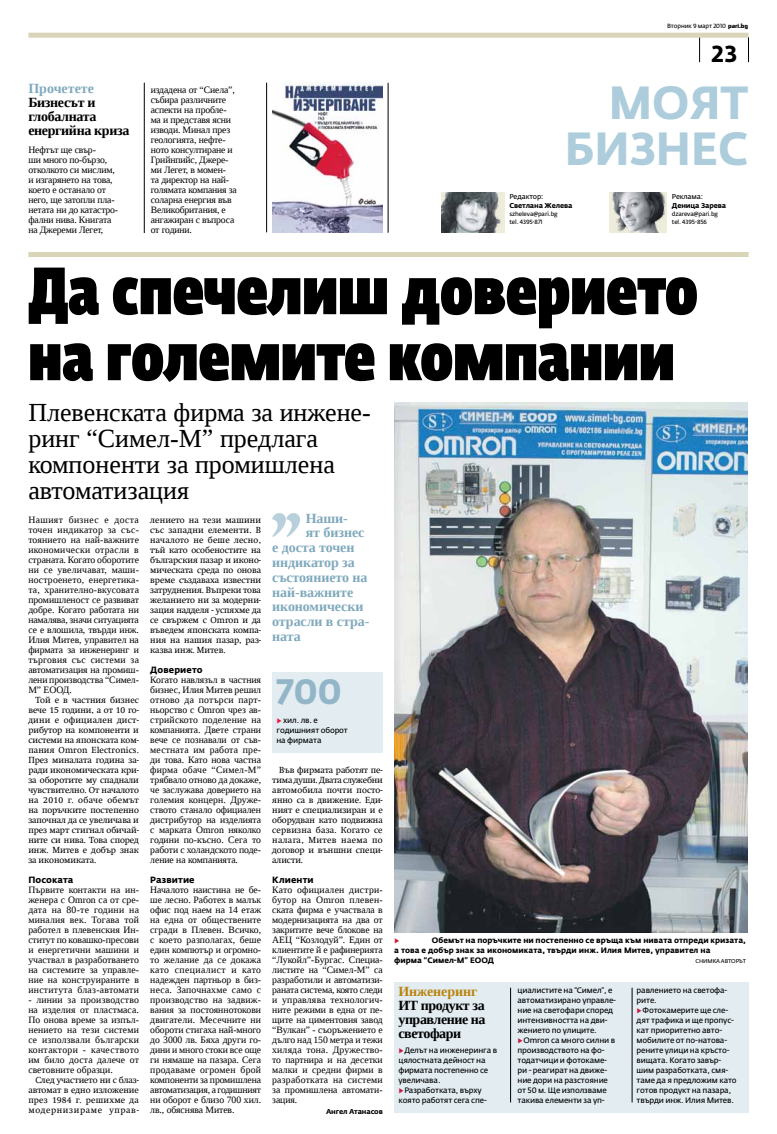
<style>
.page{position:relative;width:777px;height:1134px;background:#fff}
.page>*{position:absolute;margin:0;border:0;box-sizing:border-box;transform-origin:0 0}
.t1{font:66px/66px "Fedra Sans Dis Pro Heavy Cond";color:#000}
.t2{font:700 46px/46px "Fedra Sans Alt Pro";color:#adccdc;text-align:right;scale:.96 1}
.t3{font:700 35px "Fedra Sans Alt Pro";color:#92b6c7}
.t4{font:26px/26.1px "Liberation Serif";color:#000}
.t5{font:700 23px "Fedra Sans Alt Pro";color:#000;scale:.96 1}
.t6{font:700 14px "Liberation Serif";letter-spacing:-.005em;color:#80a9bd}
.t7{font:700 14px/14px "Liberation Serif";letter-spacing:-.025em;color:#000}
.t8{font:9.7px/10px "Liberation Serif";letter-spacing:-.015em;color:#000;text-align:justify}
.t9{font:700 9px "Fedra Sans Alt Pro";letter-spacing:.01em;color:#000}
.t10{font:8.7px/10px "Swift C";letter-spacing:-.005em;color:#000;text-align:justify}
.t11{font:7.8px/10px "Fedra Sans Alt Pro";letter-spacing:-.02em;color:#000}
.t12{font:700 7.8px/10px "Fedra Sans Alt Pro";color:#000}
.t13{font:700 7.8px "Fedra Sans Alt Pro";color:#d71635}
.t14{font:700 7px/9px "Fedra Sans Alt Pro";letter-spacing:-.02em;color:#000}
.t15{font:6px/8.5px "Fedra Sans Alt Pro";letter-spacing:-.02em;color:#000}
.t16{font:5.5px "Fedra Sans Alt Pro";color:#000}
.s1{font-family:"District";font-weight:500}
.s2{color:#80a9bd}
.s3{font-weight:400}
.s4{font-weight:700;color:#ed1941}
.s5{color:#ba830d}
.s6{color:#c61a41}
</style>
<div class="page">
<img style="left:394px;top:403px;width:353px;height:530px">
<svg style="left:699px;top:38px;width:1px;height:24px"></svg>
<svg style="left:748px;top:37px;width:1px;height:25px"></svg>
<div style="left:28px;top:33px;width:720px;height:5px;background:#d8d5b9"></div>
<div style="left:394px;top:983px;width:354px;height:130px;background:#e2ecf1"></div>
<hr style="left:266px;top:83px;width:1px;height:149px;background:#000">
<hr style="left:388px;top:83px;width:1px;height:150px;background:#000">
<hr style="left:144px;top:83px;width:1px;height:150px;background:#000">
<img style="left:609px;top:193px;width:57px;height:40px">
<img style="left:441px;top:193px;width:64px;height:40px">
<div style="left:28px;top:252px;width:720px;height:5px;background:#d8d5b9"></div>
<img style="left:272px;top:83px;width:111px;height:150px">
<div style="left:272px;top:673px;width:111px;height:80px;background:#e2ecf1"></div>
<svg style="left:272px;top:513px;width:28px;height:24px"></svg>
<hr style="left:632px;top:988px;width:1px;height:114px;background:#000">
<hr style="left:510px;top:988px;width:1px;height:114px;background:#000">
<p class="t15" style="left:667px;top:21px;width:82px">Вторник 9 март 2010 <span class="s1">pari.bg</span></p>
<p class="t7" style="left:28px;top:81px;width:102px"><span class="s2">Прочетете<br></span>Бизнесът и глобалната енергийна криза</p>
<p class="t8" style="left:28px;top:144px;width:91px;text-align:left">Нефтът ще свър-<br>ши много по-бързо, отколкото си мислим, и изгарянето на това, което е останало от него, ще затопли пла&shy;нетата ни до катастро&shy;фални нива. Книгата на Джереми Легет,</p>
<p class="t5" style="left:711px;top:40px;width:29px">23</p>
<p class="t8" style="left:151px;top:84px;width:88px;text-align:left">издадена от “Сиела”, събира различните аспекти на пробле&shy;ма и представя ясни изводи. Минал през геологията, нефте&shy;ното консултиране и<br>Грийнпийс, Джере&shy;ми Легет, в момен&shy;та директор на най&shy;голямата компания за соларна енергия във<br>Великобритания, е ангажиран с въпроса от години.</p>
<p class="t2" style="left:565px;top:79px;width:193px">Моят бизнес</p>
<p class="t14" style="left:672px;top:192px;width:56px"><span class="s3">Реклама:<br></span>Деница Зарева</p>
<p class="t15" style="left:672px;top:209px;width:48px">dzareva@pari.bg tel. 4395-856</p>
<p class="t14" style="left:509px;top:192px;width:65px"><span class="s3">Редактор:<br></span>Светлана Желева</p>
<p class="t15" style="left:509px;top:209px;width:50px">szheleva@pari.bg tel. 4395-871</p>
<p class="t1" style="left:28px;top:252px;width:671px">Да спечелиш доверието на големите компании</p>
<p class="t4" style="left:28px;top:399px;width:344px">Плевенската фирма за инжене&shy;ринг “Симел-M” предлага компоненти за промишлена автоматизация</p>
<p class="t10" style="left:150px;top:515px;width:112px">лението на тези машини със западни елементи. В началото не беше лесно, тъй като особеностите на българския пазар и иконо&shy;мическата среда по онова време създаваха известни затруднения. Въпреки това желанието ни за модерни&shy;зация надделя - успяхме да се свържем с Omron и да въведем японската компа&shy;ния на нашия пазар, раз&shy;казва инж. Митев.</p>
<p class="t9" style="left:150px;top:664px;width:54px">Доверието</p>
<p class="t8" style="left:150px;top:674px;width:112px">Когато навлязъл в частния бизнес, Илия Митев решил отново да потърси парт&shy;ньорство с Omron чрез ав&shy;стрийското поделение на компанията. Двете страни вече се познавали от съв&shy;местната им работа пре&shy;ди това. Като нова частна фирма обаче “Симел-М” трябвало отново да докаже, че заслужава доверието на големия концерн. Друже&shy;ството станало официален дистрибутор на изделията с марката Omron няколко години по-късно. Сега то работи с холандското поде&shy;ление на компанията.</p>
<p class="t9" style="left:150px;top:874px;width:46px">Развитие</p>
<p class="t8" style="left:150px;top:884px;width:112px">Началото наистина не бе&shy;ше лесно. Работех в малък офис под наем на 14 етаж на една от обществените сгради в Плевен. Всичко, с което разполагах, беше един компютър и огромно&shy;то желание да се докажа като специалист и като надежден партньор в биз&shy;неса. Започнахме само с производство на задвиж&shy;вания за постояннотокови двигатели. Месечните ни обороти стигаха най-много до 3000 лв. Бяха други го&shy;дини и много стоки все още ги нямаше на пазара. Сега продаваме огромен брой компоненти за промишлена автоматизация, а годишният ни оборот е близо 700 хил. лв., обяснява Митев.</p>
<p class="t6" style="left:306px;top:508px;width:44px">Наши-</p>
<p class="t6" style="left:306px;top:523px;width:60px">ят бизнес</p>
<p class="t6" style="left:272px;top:538px;width:84px">е доста точен</p>
<p class="t6" style="left:272px;top:553px;width:84px">индикатор за</p>
<p class="t6" style="left:272px;top:568px;width:97px">състоянието на</p>
<p class="t6" style="left:272px;top:582px;width:83px">най-важните</p>
<p class="t6" style="left:272px;top:597px;width:93px">икономически</p>
<p class="t6" style="left:272px;top:612px;width:99px">отрасли в стра-</p>
<p class="t6" style="left:272px;top:627px;width:30px">ната</p>
<p class="t8" style="left:28px;top:514px;width:112px">Нашият бизнес е доста точен индикатор за със&shy;тоянието на най-важните икономически отрасли в страната. Когато оборотите ни се увеличават, маши&shy;ностроенето, енергетика&shy;та, хранително-вкусовата промишленост се развиват добре. Когато работата ни намалява, значи ситуацията се е влошила, твърди инж.<br>Илия Митев, управител на фирмата за инженеринг и търговия със системи за автоматизация на промиш&shy;лени производства “Симел-М” ЕООД.</p>
<p class="t10" style="left:28px;top:695px;width:112px;text-indent:7px">Той е в частния бизнес вече 15 години, а от 10 го&shy;дини е официален дист&shy;рибутор на компоненти и системи на японската ком&shy;пания Omron Electronics.<br>През миналата година за&shy;ради икономическата кри&shy;за оборотите му спаднали чувствително. От началото на 2010 г. обаче обемът на поръчките постепенно започнал да се увеличава и през март стигнал обичай&shy;ните си нива. Това според инж. Митев е добър знак за икономиката.</p>
<p class="t9" style="left:28px;top:874px;width:47px">Посоката</p>
<p class="t8" style="left:28px;top:884px;width:112px">Първите контакти на ин&shy;женера с Omron са от сре&shy;дата на 80-те години на миналия век. Тогава той работел в плевенския Ин&shy;ститут по ковашко-пресови и енергетични машини и участвал в разработването на системите за управле&shy;ние на конструираните в института блаз-автомати</p>
<p class="t8" style="left:28px;top:994px;width:112px">- линии за производство на изделия от пластмаса.<br>По онова време за изпъл&shy;нението на тези системи се използвали български контактори - качеството им било доста далече от световните образци.</p>
<p class="t10" style="left:28px;top:1075px;width:112px;text-indent:7px">След участието ни с блаз&shy;автомат в едно изложение през 1984 г. решихме да модернизираме управ-</p>
<p class="t3" style="left:277px;top:670px;width:67px">700</p>
<p class="t11" style="left:276px;top:715px;width:73px"><span class="s4">▶</span> хил. лв. е годишният оборот на фирмата</p>
<p class="t10" style="left:272px;top:765px;width:112px;text-indent:7px">Във фирмата работят пе&shy;тима души. Двата служебни автомобила почти посто&shy;янно са в движение. Еди&shy;ният е специализиран и е оборудван като подвижна сервизна база. Когато се налага, Митев наема по договор и външни специ&shy;алисти.</p>
<p class="t9" style="left:272px;top:874px;width:43px">Клиенти</p>
<p class="t8" style="left:272px;top:884px;width:112px">Като официален дистри&shy;бутор на Omron плевен&shy;ската фирма е участвала в модернизацията на два от закритите вече блокове на АЕЦ “Козлодуй”. Един от клиентите й е рафинерията “Лукойл”-Бургас. Специа&shy;листите на “Симел-М” са разработили и автоматизи&shy;раната система, която следи и управлява технологич&shy;ните режими в една от пе&shy;щите на циментовия завод “Вулкан” - съоръжението е дълго над 150 метра и тежи хиляда тона. Дружество&shy;то партнира и на десетки малки и средни фирми в разработката на системи за промишлена автомати&shy;зация.</p>
<p class="t14" style="left:326px;top:1107px;width:58px">Ангел Атанасов</p>
<p class="t12" style="left:394px;top:935px;width:353px;text-indent:38px">Обемът на поръчките ни постепенно се връща към нивата отпреди кризата, а това е добър знак за икономиката, твърди инж. Илия Митев, управител на<br>фирма “Симел-M” ЕОО</p>
<p class="t13" style="left:394px;top:935px;width:7px">▶</p>
<p class="t12" style="left:488px;top:955px;width:8px">Д</p>
<p class="t16" style="left:695px;top:957px;width:13px">Снимк</p>
<p class="t16" style="left:716px;top:957px;width:31px">а Авторът</p>
<p class="t7" style="left:398px;top:984px;width:89px"><span class="s5">Инженеринг<br></span>ИТ продукт за управление на светофари</p>
<p class="t11" style="left:398px;top:1045px;width:100px"><span class="s6">▶</span>Делът на инженеринга в цялостната дейност на фирмата постепенно се увеличава. <span class="s6">▶</span>Разработката, върху която работят сега спе-</p>
<p class="t11" style="left:517px;top:985px;width:100px">циалистите на “Симел”, е автоматизирано управле&shy;ние на светофари според интензивността на дви&shy;жението по улиците. <span class="s6">▶</span>Omron са много силни в производството на фо&shy;тодатчици и фотокаме&shy;ри - реагират на движе&shy;ние дори на разстояние от 50 м. Ще използваме такива елементи за уп-</p>
<p class="t11" style="left:636px;top:985px;width:102px">равлението на светофа&shy;рите.<br><span class="s6">▶</span>Фотокамерите ще сле&shy;дят трафика и ще пропус&shy;кат приоритетно авто&shy;мобилите от по-натова&shy;рените улици на кръсто&shy;вищата. Когато завър&shy;шим разработката, смя&shy;таме да я предложим като готов продукт на пазара, твърди инж. Илия Митев.</p>
</div>
